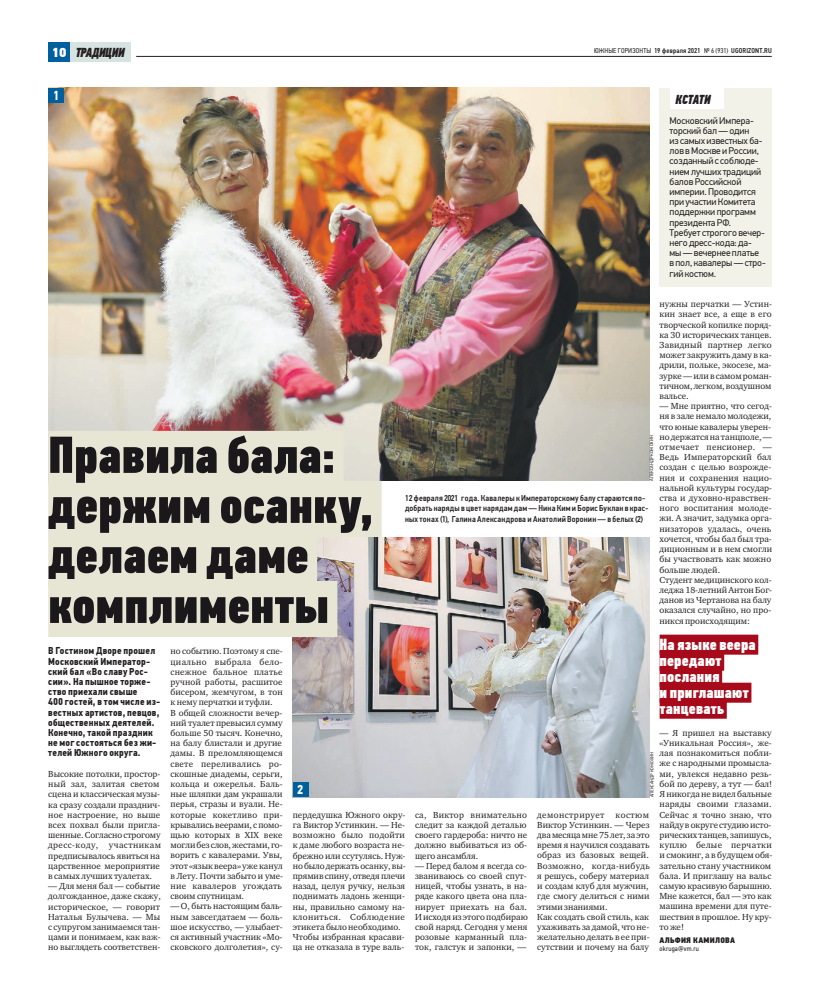
<style>
.page{position:relative;width:820px;height:993px;background:#fff}
.page>*{position:absolute;margin:0;border:0;box-sizing:border-box;transform-origin:0 0}
.t1{font:52px/50px "PF Din Text Comp Pro X Black";letter-spacing:.005em;color:#1a181b}
.t2{font:16px/16px "PF Din Text Comp Pro X Black";letter-spacing:.01em;color:#fff}
.t3{font:italic 13px "PF Din Text Comp Pro X Black";letter-spacing:-.015em;color:#231f20}
.t4{font:700 13px "PF Din Text Cond Pro";color:#fff}
.t5{font:700 10px/10.2px "PF Din Text Cond Pro";letter-spacing:.02em;color:#231f20}
.t6{font:9.6px/10.2px "PF Din Text Pro";letter-spacing:-.01em;color:#231f20}
.t7{font:9px/10.2px "Charter ITC";color:#231f20}
.t8{font:500 8.5px/10.2px "PF Din Text Cond Pro";letter-spacing:.02em;color:#231f20}
.t9{font:8px "PF Din Text Cond Pro X Black";letter-spacing:.03em;color:#231f20}
.t10{font:500 7px "PF Din Text Cond Pro";letter-spacing:.02em;color:#231f20}
.t11{font:7px "PF Din Text Cond Pro";letter-spacing:.03em;color:#231f20}
.t12{font:4.5px "PF Din Text Pro";color:#231f20}
.s1{font-family:"PF Din Text Pro";font-weight:900;font-style:normal;color:#fff}
.s2{font-weight:400}
</style>
<div class="page">
<hr style="left:136px;top:56px;width:635px;height:1px;background:#231f20">
<div style="left:70px;top:43px;width:60px;height:19px;background:#d6e3e0"></div>
<div style="left:48px;top:43px;width:22px;height:19px;background:#005f9d"></div>
<img style="left:292px;top:537px;width:357px;height:260px">
<div style="left:292px;top:782px;width:16px;height:15px;background:#005f9d"></div>
<img style="left:48px;top:88px;width:601px;height:392px">
<div style="left:48px;top:430px;width:295px;height:56px;background:#e7e5d4"></div>
<div style="left:48px;top:480px;width:333px;height:56px;background:#e7e5d4"></div>
<div style="left:48px;top:530px;width:269px;height:56px;background:#e7e5d4"></div>
<div style="left:48px;top:580px;width:289px;height:56px;background:#e7e5d4"></div>
<div style="left:659px;top:89px;width:112px;height:198px;background:#f2f2e9"></div>
<div style="left:670px;top:89px;width:53px;height:20px;background:#fff"></div>
<div style="left:659px;top:634px;width:99px;height:20px;background:#a70a1a"></div>
<div style="left:659px;top:650px;width:65px;height:20px;background:#a70a1a"></div>
<div style="left:659px;top:666px;width:62px;height:20px;background:#a70a1a"></div>
<div style="left:659px;top:682px;width:92px;height:20px;background:#a70a1a"></div>
<div style="left:659px;top:698px;width:67px;height:20px;background:#a70a1a"></div>
<div style="left:48px;top:88px;width:16px;height:15px;background:#005f9d"></div>
<p class="t3" style="left:52px;top:47px;width:75px"><span class="s1">10</span> ТРАДИЦИИ</p>
<p class="t10" style="left:594px;top:46px;width:179px"><span class="s2">ЮЖНЫЕ ГОРИЗОНТЫ</span> 19 февраля 2021 <span class="s2">№ 6 (931)</span> UGORIZONT.RU</p>
<p class="t4" style="left:53px;top:90px;width:8px">1</p>
<p class="t3" style="left:675px;top:94px;width:36px">КСТАТИ</p>
<p class="t6" style="left:669px;top:116px;width:98px">МосковскийИмпера&shy;торский бал — один<br>из самых известных ба&shy;лов вМоскве иРоссии, созданный с соблюде&shy;ниемлучших традиций баловРоссийской империи. Проводится при участииКомитета поддержки программ президентаРФ.<br>Требует строгого вечер&shy;негодресс-кода: да&shy;мы — вечернее платье в пол, кавалеры — стро&shy;гий костюм.</p>
<p class="t7" style="left:659px;top:299px;width:114px;text-align:justify">нужны перчатки — Устин&shy;кин знает все, а еще в его творческой копилке поряд&shy;ка 30 исторических танцев.<br>Завидный партнер легко может закружить даму в ка&shy;дрили, польке, экосезе, ма&shy;зурке — или в самом роман&shy;тичном, легком, воздушном вальсе.</p>
<p class="t7" style="left:659px;top:401px;width:114px">— Мне приятно, что сегод&shy;ня в зале немало молодежи, что юные кавалеры уверен&shy;но держатся на танцполе, — отмечает пенсионер. —<br>Ведь Императорский бал создан с целью возрожде&shy;ния и сохранения нацио&shy;нальной культуры государ&shy;ства и духовно-нравствен&shy;ного воспитания молоде&shy;жи. А значит, задумка орга&shy;низаторов удалась, очень хочется, чтобы бал был тра&shy;диционным и в нем смогли бы участвовать как можно больше людей.<br>Студент медицинского кол&shy;леджа 18-летний Антон Бог&shy;данов из Чертанова на балу оказался случайно, но про&shy;никся происходящим:</p>
<p class="t1" style="left:48px;top:434px;width:326px">Правила бала: держим осанку, делаем даме комплименты</p>
<p class="t5" style="left:48px;top:646px;width:113px">В Гостином Дворе прошел<br>Московский Император&shy;ский бал «Во славу Рос&shy;сии». На пышное торже&shy;ство приехали свыше<br>400 гостей, в том числе из&shy;вестных артистов, певцов, общественных деятелей.<br>Конечно, такой праздник не мог состояться без жи&shy;телей Южного округа.</p>
<p class="t7" style="left:48px;top:768px;width:114px">Высокие потолки, простор&shy;ный зал, залитая светом сцена и классическая музы&shy;ка сразу создали празднич&shy;ное настроение, но выше всех похвал были пригла&shy;шенные. Согласно строгому дресс-коду, участникам предписывалось явиться на царственное мероприятие в самых лучших туалетах.</p>
<p class="t7" style="left:48px;top:880px;width:114px;text-align:justify">— Для меня бал — событие долгожданное, даже скажу, историческое, — говорит Наталья Булычева. — Мы с супругом занимаемся тан&shy;цами и понимаем, как важ&shy;но выглядеть соответствен-</p>
<p class="t12" style="left:649px;top:480px;width:47px;rotate:-90deg">АЛЕКСАНДР КОЖОХИН</p>
<p class="t8" style="left:405px;top:493px;width:245px">12 февраля 2021 года. Кавалерык Императорскому балу стараются по&shy;добрать наряды в цвет нарядам дам — Нина Ким и Борис Буклан в крас&shy;ных тонах (1), Галина Александрова и Анатолий Воронин — в белых (2)</p>
<p class="t2" style="left:659px;top:637px;width:97px">На языке веера передают послания<br>и приглашают танцевать</p>
<p class="t7" style="left:170px;top:646px;width:114px">но событию. Поэтому я спе&shy;циально выбрала бело&shy;снежное бальное платье ручной работы, расшитое бисером, жемчугом, в тон к нему перчатки и туфли.<br>В общей сложности вечер&shy;ний туалет превысил сумму больше 50 тысяч. Конечно, на балу блистали и другие дамы. В преломляющемся свете переливались ро&shy;скошные диадемы, серьги, кольца и ожерелья. Баль&shy;ные шляпки дам украшали перья, стразы и вуали. Не&shy;которые кокетливо при&shy;крывались веерами, с помо&shy;щью которых в XIX веке могли без слов, жестами, го&shy;ворить с кавалерами. Увы, этот «язык веера» уже канул в Лету. Почти забыто и уме&shy;ние кавалеров угождать своим спутницам.</p>
<p class="t7" style="left:170px;top:900px;width:114px;text-align:justify">— О, быть настоящим баль&shy;ным завсегдатаем — боль&shy;шое искусство, — улыбает&shy;ся активный участник «Мо&shy;сковского долголетия», су-</p>
<p class="t7" style="left:659px;top:727px;width:114px">— Я пришел на выставку «Уникальная Россия», же&shy;лая познакомиться побли&shy;же с народными промысла&shy;ми, увлекся недавно резь&shy;бой по дереву, а тут — бал!<br>Я никогда не видел бальные наряды своими глазами.<br>Сейчас я точно знаю, что найду в округе студию исто&shy;рических танцев, запишусь, куплю белые перчатки и смокинг, а в будущем обя&shy;зательно стану участником бала. И приглашу на вальс самую красивую барышню.<br>Мне кажется, бал — это как машина времени для путе&shy;шествия в прошлое. Ну кру&shy;то же!</p>
<p class="t9" style="left:659px;top:936px;width:77px">АЛЬФИЯ КАМИЛОВА</p>
<p class="t11" style="left:659px;top:943px;width:41px">okruga@vm.ru</p>
<p class="t12" style="left:649px;top:797px;width:47px;rotate:-90deg">АЛЕКСАНДР КОЖОХИН</p>
<p class="t4" style="left:297px;top:784px;width:8px">2</p>
<p class="t7" style="left:292px;top:809px;width:114px">пердедушка Южного окру&shy;га Виктор Устинкин. — Не&shy;возможно было подойти к даме любого возраста не&shy;брежно или ссутулясь. Нуж&shy;но было держать осанку, вы&shy;прямив спину, отведя плечи назад, целуя ручку, нельзя поднимать ладонь женщи&shy;ны, правильно самому на&shy;клониться. Соблюдение этикета было необходимо.<br>Чтобы избранная красави&shy;ца не отказала в туре валь-</p>
<p class="t7" style="left:415px;top:809px;width:114px;text-align:justify">са, Виктор внимательно следит за каждой деталью своего гардероба: ничто не должно выбиваться из об&shy;щего ансамбля.</p>
<p class="t7" style="left:537px;top:809px;width:114px">демонстрирует костюм<br>Виктор Устинкин. — Через два месяца мне 75 лет, за это время я научился создавать образ из базовых вещей.<br>Возможно, когда-нибудь я решусь, соберу материал и создам клуб для мужчин, где смогу делиться с ними этими знаниями.<br>Как создать свой стиль, как ухаживать за дамой, что не&shy;желательно делать в ее при&shy;сутствии и почему на балу</p>
<p class="t7" style="left:415px;top:860px;width:114px">— Перед балом я всегда со&shy;званиваюсь со своей спут&shy;ницей, чтобы узнать, в на&shy;ряде какого цвета она пла&shy;нирует приехать на бал.<br>И исходя из этого подбираю свой наряд. Сегодня у меня розовые карманный пла&shy;ток, галстук и запонки, —</p>
</div>
